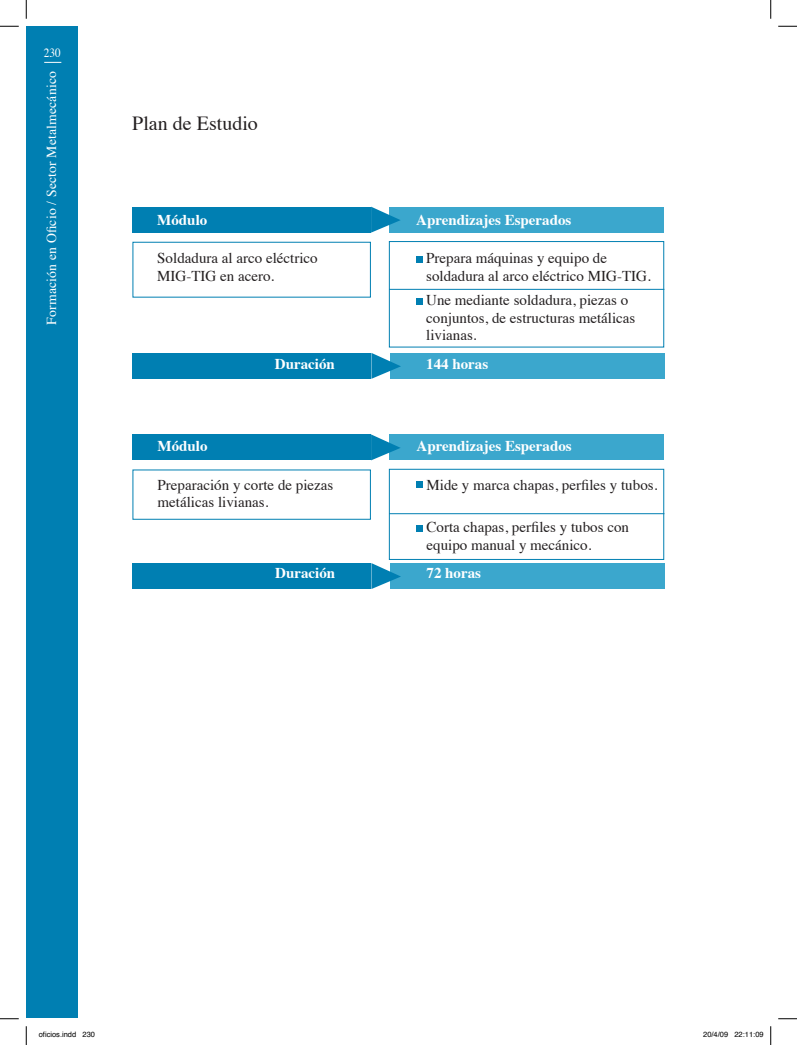
<style>
.page{position:relative;width:797px;height:1045px;background:#fff}
.page>*{position:absolute;margin:0;border:0;box-sizing:border-box;transform-origin:0 0}
.subtitulo{font:20px "Times";color:#231f20}
.plan_de_estudio{font:15px "Times";color:#231f20}
.cuadro_1{font:700 15px "Times";color:#fff}
.t1{font:13.75px "Times";letter-spacing:.01em;color:#fff}
.t2{font:12.5px "Times";color:#fff;scale:.9 1}
.t3{font:7.5px "Helvetica";color:#000}
</style>
<div class="page">
<div style="left:26px;top:26px;width:52px;height:991px;background:#007fb2"></div>
<svg style="left:44px;top:62px;width:17px;height:1px"></svg>
<div style="left:390px;top:353px;width:274px;height:26px;background:#3ba7cd"></div>
<div style="left:133px;top:353px;width:238px;height:26px;background:#007fb2"></div>
<svg style="left:371px;top:353px;width:30px;height:26px"></svg>
<div style="left:389px;top:207px;width:275px;height:26px;background:#3ba7cd"></div>
<div style="left:132px;top:207px;width:239px;height:26px;background:#007fb2"></div>
<div style="left:389px;top:241px;width:275px;height:106px;border:1px solid #007fb2"></div>
<svg style="left:371px;top:207px;width:29px;height:26px"></svg>
<hr style="left:389px;top:289px;width:275px;height:1px;background:#007fb2">
<svg style="left:416px;top:256px;width:6px;height:6px"></svg>
<svg style="left:416px;top:299px;width:6px;height:6px"></svg>
<div style="left:390px;top:563px;width:274px;height:26px;background:#3ba7cd"></div>
<div style="left:133px;top:563px;width:238px;height:26px;background:#007fb2"></div>
<svg style="left:371px;top:563px;width:30px;height:26px"></svg>
<div style="left:389px;top:434px;width:275px;height:26px;background:#3ba7cd"></div>
<div style="left:132px;top:434px;width:239px;height:26px;background:#007fb2"></div>
<div style="left:389px;top:469px;width:275px;height:91px;border:1px solid #007fb2"></div>
<svg style="left:371px;top:434px;width:29px;height:26px"></svg>
<hr style="left:389px;top:513px;width:275px;height:1px;background:#007fb2">
<svg style="left:416px;top:482px;width:6px;height:6px"></svg>
<div style="left:416px;top:525px;width:6px;height:7px;background:#007fb2"></div>
<svg style="left:0;top:25px;width:19px;height:2px"></svg>
<svg style="left:778px;top:25px;width:19px;height:2px"></svg>
<svg style="left:0;top:1018px;width:19px;height:1px"></svg>
<svg style="left:778px;top:1018px;width:19px;height:1px"></svg>
<svg style="left:25px;top:0;width:2px;height:19px"></svg>
<svg style="left:25px;top:1026px;width:2px;height:19px"></svg>
<svg style="left:770px;top:0;width:1px;height:19px"></svg>
<svg style="left:770px;top:1026px;width:1px;height:19px"></svg>
<p class="t2" style="left:44px;top:41px;width:20px">230</p>
<p class="t1" style="left:39px;top:325px;width:255px;rotate:-90deg">Formación en Oficio / Sector Metalmecánico</p>
<p class="subtitulo" style="left:132px;top:104px;width:127px">Plan de Estudio</p>
<p class="cuadro_1" style="left:157px;top:205px;width:52px">Módulo</p>
<p class="cuadro_1" style="left:416px;top:205px;width:157px">Aprendizajes Esperados</p>
<p class="plan_de_estudio" style="left:157px;top:244px;width:162px">Soldadura al arco eléctrico</p>
<p class="plan_de_estudio" style="left:426px;top:244px;width:182px">Prepara máquinas y equipo de</p>
<p class="plan_de_estudio" style="left:157px;top:262px;width:119px">MIG-TIG en acero.</p>
<p class="plan_de_estudio" style="left:426px;top:262px;width:226px">soldadura al arco eléctrico MIG-TIG.</p>
<p class="plan_de_estudio" style="left:426px;top:286px;width:204px">Une mediante soldadura, piezas o</p>
<p class="plan_de_estudio" style="left:426px;top:304px;width:211px">conjuntos, de estructuras metálicas</p>
<p class="plan_de_estudio" style="left:426px;top:321px;width:52px">livianas.</p>
<p class="cuadro_1" style="left:275px;top:349px;width:61px">Duración</p>
<p class="cuadro_1" style="left:426px;top:349px;width:64px">144 horas</p>
<p class="cuadro_1" style="left:158px;top:432px;width:52px">Módulo</p>
<p class="cuadro_1" style="left:416px;top:432px;width:157px">Aprendizajes Esperados</p>
<p class="plan_de_estudio" style="left:158px;top:471px;width:177px">Preparación y corte de piezas</p>
<p class="plan_de_estudio" style="left:426px;top:471px;width:232px">Mide y marca chapas, perfiles y tubos.</p>
<p class="plan_de_estudio" style="left:158px;top:488px;width:112px">metálicas livianas.</p>
<p class="plan_de_estudio" style="left:426px;top:513px;width:204px">Corta chapas, perfiles y tubos con</p>
<p class="plan_de_estudio" style="left:426px;top:530px;width:166px">equipo manual y mecánico.</p>
<p class="cuadro_1" style="left:275px;top:558px;width:61px">Duración</p>
<p class="cuadro_1" style="left:426px;top:558px;width:56px">72 horas</p>
<p class="t3" style="left:39px;top:1029px;width:58px">oficios.indd 230</p>
<p class="t3" style="left:703px;top:1029px;width:62px">20/4/09 22:11:09</p>
</div>
